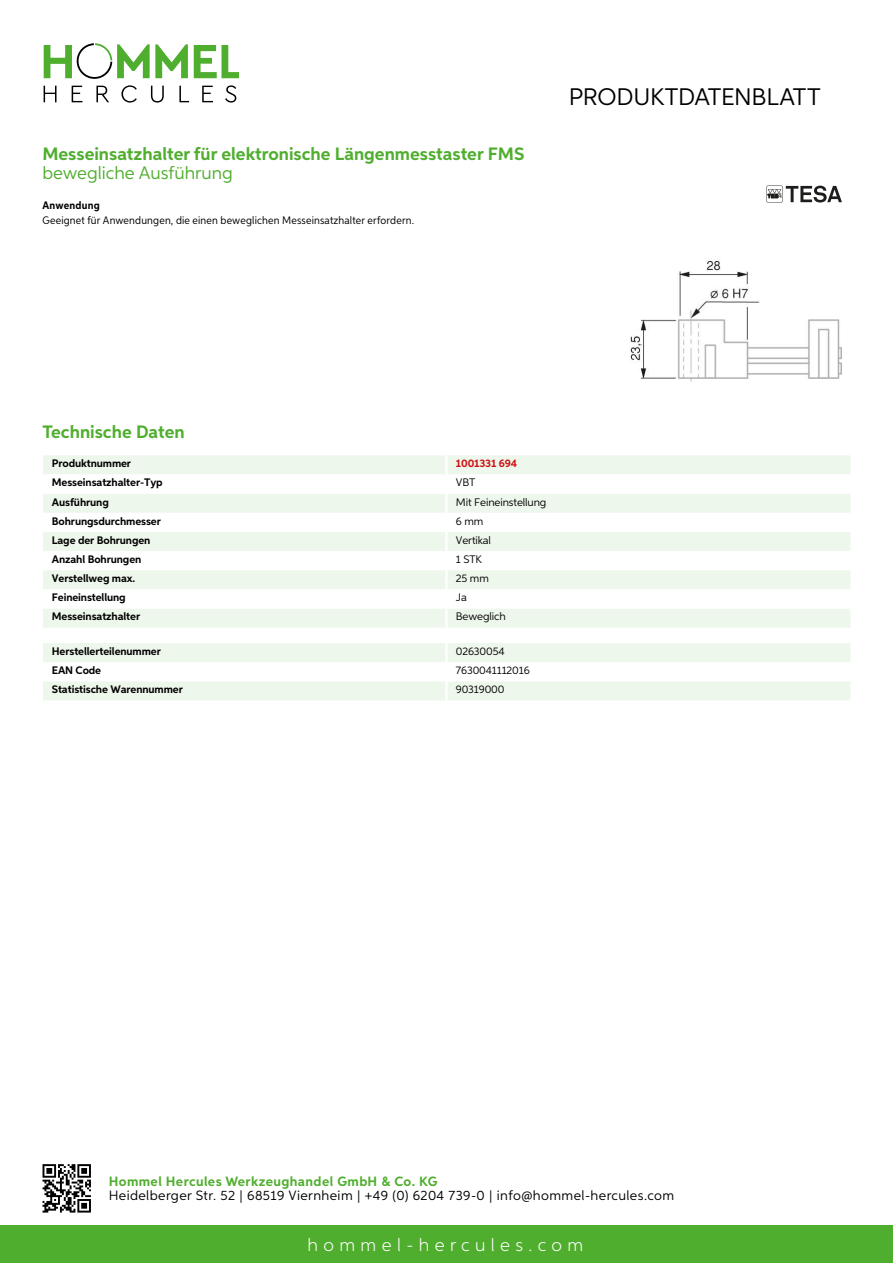
<style>
.page{position:relative;width:893px;height:1263px;background:#fff}
.page>*{position:absolute;margin:0;border:0;box-sizing:border-box;transform-origin:0 0}
.t1{font:24px "Aspira";letter-spacing:-.01em;color:#000}
.t2{font:700 18px "Aspira";color:#50ae2f}
.t3{font:18px "Aspira";color:#50ae2f}
.t4{font:300 18px "Aspira";letter-spacing:.3em;color:#fff}
.t5{font:13.5px "Aspira";letter-spacing:.03em;color:#000}
.t6{font:700 13.5px "Aspira";letter-spacing:.03em;color:#50ae2f}
.t7{font:700 10.95px "Aspira";letter-spacing:-.01em;color:#000}
.t8{font:10.95px "Aspira";letter-spacing:-.01em;color:#000}
.t9{font:10.95px "Aspira Nar";letter-spacing:.015em;color:#000}
.t10{font:700 10.95px "Aspira";letter-spacing:-.01em;color:#cd1013}
.t11{font:700 10.95px "Aspira Nar";letter-spacing:.02em;color:#000}
</style>
<div class="page">
<div style="left:0;top:1226px;width:893px;height:37px;background:#50ae2f"></div>
<svg style="left:43px;top:1164px;width:48px;height:48px"></svg>
<svg style="left:194px;top:45px;width:45px;height:33px"></svg>
<svg style="left:44px;top:43px;width:144px;height:36px"></svg>
<svg style="left:44px;top:86px;width:13px;height:16px"></svg>
<svg style="left:72px;top:86px;width:10px;height:16px"></svg>
<svg style="left:96px;top:86px;width:13px;height:16px"></svg>
<svg style="left:121px;top:85px;width:16px;height:18px"></svg>
<svg style="left:151px;top:86px;width:13px;height:17px"></svg>
<svg style="left:179px;top:86px;width:10px;height:16px"></svg>
<svg style="left:202px;top:86px;width:11px;height:16px"></svg>
<svg style="left:225px;top:85px;width:11px;height:18px"></svg>
<div style="left:43px;top:455px;width:807px;height:173px;background:#eef7eb"></div>
<svg style="left:43px;top:474px;width:807px;height:134px"></svg>
<hr style="left:445px;top:455px;width:3px;height:19px;background:#fff">
<hr style="left:445px;top:474px;width:3px;height:20px;background:#fff">
<hr style="left:445px;top:494px;width:3px;height:19px;background:#fff">
<hr style="left:445px;top:513px;width:3px;height:19px;background:#fff">
<hr style="left:445px;top:532px;width:3px;height:19px;background:#fff">
<hr style="left:445px;top:551px;width:3px;height:19px;background:#fff">
<hr style="left:445px;top:570px;width:3px;height:19px;background:#fff">
<hr style="left:445px;top:589px;width:3px;height:19px;background:#fff">
<hr style="left:445px;top:608px;width:3px;height:20px;background:#fff">
<svg style="left:43px;top:643px;width:807px;height:57px"></svg>
<hr style="left:445px;top:681px;width:3px;height:19px;background:#fff">
<img style="left:630px;top:261px;width:212px;height:121px">
<svg style="left:766px;top:185px;width:76px;height:18px"></svg>
<h2 class="t2" style="left:43px;top:142px;width:483px">Messeinsatzhalter für elektronische Längenmesstaster FMS</h2>
<h2 class="t3" style="left:43px;top:162px;width:192px">bewegliche Ausführung</h2>
<p class="t11" style="left:43px;top:199px;width:59px">Anwendung</p>
<p class="t9" style="left:43px;top:214px;width:373px">Geeignet für Anwendungen, die einen beweglichen Messeinsatzhalter erfordern.</p>
<h1 class="t1" style="left:569px;top:82px;width:253px">Produktdatenblatt</h1>
<h2 class="t2" style="left:43px;top:421px;width:144px">Technische Daten</h2>
<p class="t7" style="left:52px;top:457px;width:81px">Produktnummer</p>
<p class="t10" style="left:456px;top:457px;width:63px">1001331 694</p>
<p class="t7" style="left:52px;top:476px;width:112px">Messeinsatzhalter-Typ</p>
<p class="t8" style="left:456px;top:476px;width:14px">VBT</p>
<p class="t7" style="left:52px;top:495px;width:58px">Ausführung</p>
<p class="t8" style="left:456px;top:495px;width:92px">Mit Feineinstellung</p>
<p class="t7" style="left:52px;top:514px;width:111px">Bohrungsdurchmesser</p>
<p class="t8" style="left:456px;top:514px;width:29px">6 mm</p>
<p class="t7" style="left:52px;top:533px;width:100px">Lage der Bohrungen</p>
<p class="t8" style="left:456px;top:533px;width:37px">Vertikal</p>
<p class="t7" style="left:52px;top:552px;width:91px">Anzahl Bohrungen</p>
<p class="t8" style="left:456px;top:553px;width:21px">1 STK</p>
<p class="t7" style="left:52px;top:572px;width:85px">Verstellweg max.</p>
<p class="t8" style="left:456px;top:572px;width:35px">25 mm</p>
<p class="t7" style="left:52px;top:591px;width:75px">Feineinstellung</p>
<p class="t8" style="left:456px;top:591px;width:13px">Ja</p>
<p class="t7" style="left:52px;top:610px;width:90px">Messeinsatzhalter</p>
<p class="t8" style="left:456px;top:610px;width:51px">Beweglich</p>
<p class="t7" style="left:52px;top:644px;width:111px">Herstellerteilenummer</p>
<p class="t8" style="left:456px;top:644px;width:50px">02630054</p>
<p class="t7" style="left:52px;top:664px;width:51px">EAN Code</p>
<p class="t8" style="left:456px;top:664px;width:75px">7630041112016</p>
<p class="t7" style="left:52px;top:683px;width:132px">Statistische Warennummer</p>
<p class="t8" style="left:456px;top:683px;width:50px">90319000</p>
<p class="t6" style="left:109px;top:1172px;width:330px">Hommel Hercules Werkzeughandel GmbH &amp; Co. KG</p>
<p class="t5" style="left:109px;top:1187px;width:567px">Heidelberger Str. 52 | 68519 Viernheim | +49 (0) 6204 739-0 | info@hommel-hercules.com</p>
<h2 class="t4" style="left:307px;top:1234px;width:277px">hommel-hercules.com</h2>
</div>
